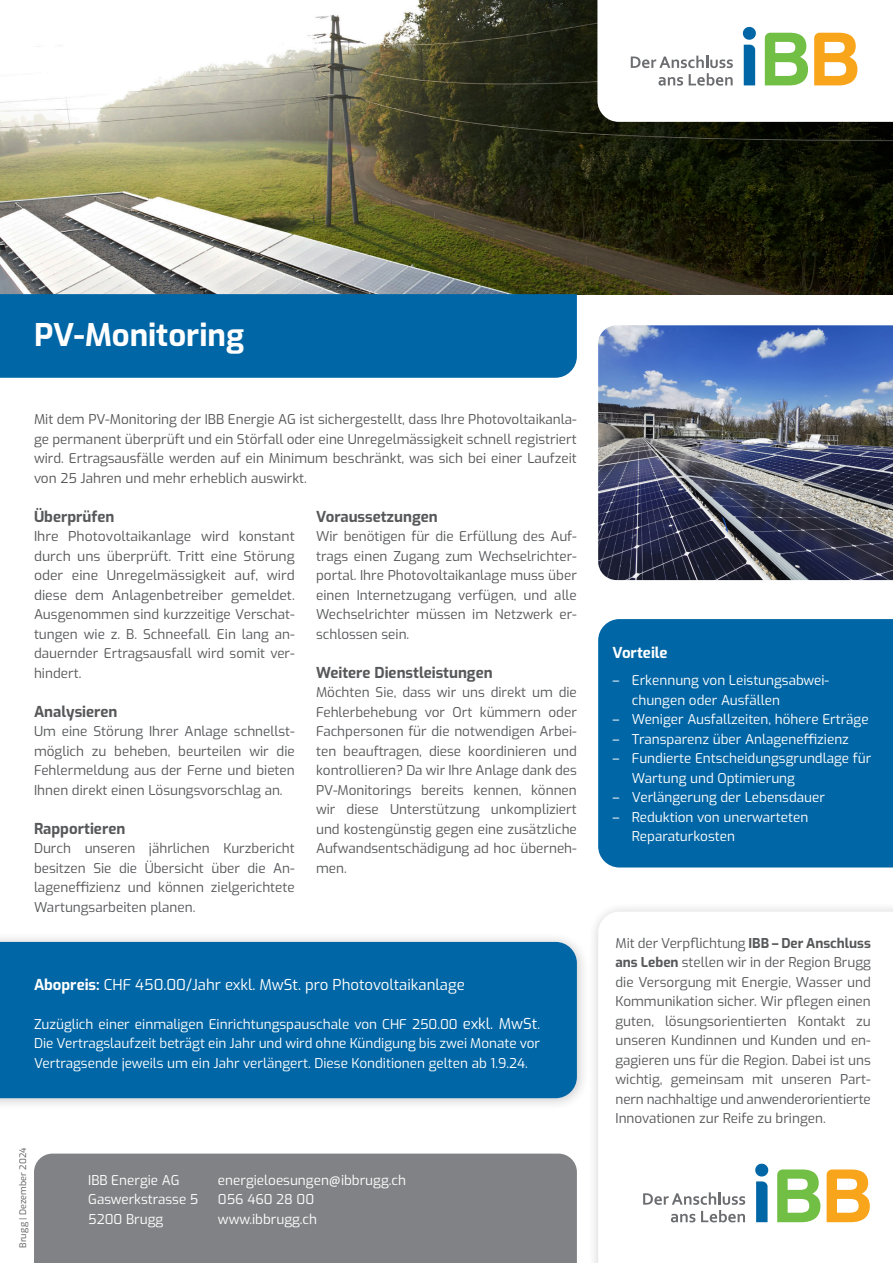
<style>
.page{position:relative;width:893px;height:1263px;background:#fff}
.page>*{position:absolute;margin:0;border:0;box-sizing:border-box;transform-origin:0 0}
.t1{font:700 31.05px "Exo";color:#fff}
.t2{font:700 15px "Exo";color:#57585a}
.t3{font:15px "Exo";color:#fff}
.t4{font:700 15px "Exo";color:#fff}
.t5{font:13.5px/19.5px "Exo";color:#57585a;text-align:justify}
.t6{font:13.5px/19.5px "Exo";color:#fff}
.t7{font:13.5px/19.5px "Exo";color:#585657;text-align:justify}
._000_Editorial{font:9px "Exo";letter-spacing:.02em;color:#57585a}
.s1{font-weight:700}
.s2{font-size:15px}
.s3{font-family:"Calibri"}
</style>
<div class="page">
<img style="left:0;top:0;width:893px;height:294px">
<div style="left:0;top:294px;width:577px;height:84px;background:#0166a5"></div>
<div style="left:598px;top:619px;width:295px;height:248px;background:#0166a5"></div>
<div style="left:0;top:932px;width:590px;height:179px;background:#231f20;opacity:.25"></div>
<div style="left:0;top:942px;width:577px;height:156px;background:#0166a5"></div>
<svg style="left:597px;top:0;width:296px;height:122px"></svg>
<img style="left:598px;top:325px;width:295px;height:255px">
<div style="left:588px;top:901px;width:305px;height:362px;background:#fff"></div>
<div style="left:34px;top:1153px;width:543px;height:110px;background:#808285"></div>
<svg style="left:643px;top:1192px;width:102px;height:30px"></svg>
<svg style="left:755px;top:1164px;width:13px;height:58px"></svg>
<svg style="left:777px;top:1169px;width:43px;height:53px"></svg>
<svg style="left:827px;top:1169px;width:43px;height:53px"></svg>
<p class="t1" style="left:34px;top:312px;width:212px">PV-Monitoring</p>
<p class="t7" style="left:34px;top:409px;width:544px">Mit dem PV-Monitoring der IBB Energie AG ist sichergestellt, dass Ihre Photovoltaikanla&shy;ge permanent überprüft und ein Störfall oder eine Unregelmässigkeit schnell registriert wird. Ertragsausfälle werden auf ein Minimum beschränkt, was sich bei einer Laufzeit von 25 Jahren und mehr erheblich auswirkt.</p>
<p class="t2" style="left:34px;top:505px;width:82px">Überprüfen</p>
<p class="t5" style="left:34px;top:526px;width:262px">Ihre Photovoltaikanlage wird konstant durch uns überprüft. Tritt eine Störung oder eine Unregelmässigkeit auf, wird diese dem Anlagenbetreiber gemeldet.<br>Ausgenommen sind kurzzeitige Verschat&shy;tungen wie z. B. Schneefall. Ein lang an&shy;dauernder Ertragsausfall wird somit ver&shy;hindert.</p>
<p class="t2" style="left:34px;top:700px;width:85px">Analysieren</p>
<p class="t5" style="left:34px;top:721px;width:262px">Um eine Störung Ihrer Anlage schnellst&shy;möglich zu beheben, beurteilen wir die Fehlermeldung aus der Ferne und bieten Ihnen direkt einen Lösungsvorschlag an.</p>
<p class="t2" style="left:34px;top:817px;width:93px">Rapportieren</p>
<p class="t5" style="left:34px;top:838px;width:262px">Durch unseren jährlichen Kurzbericht besitzen Sie die Übersicht über die An&shy;lageneffizienz und können zielgerichtete Wartungsarbeiten planen.</p>
<p class="t2" style="left:316px;top:505px;width:123px">Voraussetzungen</p>
<p class="t5" style="left:316px;top:526px;width:262px">Wir benötigen für die Erfüllung des Auf&shy;trags einen Zugang zum Wechselrichter&shy;portal. Ihre Photovoltaikanlage muss über einen Internetzugang verfügen, und alle Wechselrichter müssen im Netzwerk er&shy;schlossen sein.</p>
<p class="t2" style="left:316px;top:661px;width:178px">Weitere Dienstleistungen</p>
<p class="t5" style="left:316px;top:682px;width:262px">Möchten Sie, dass wir uns direkt um die Fehlerbehebung vor Ort kümmern oder Fachpersonen für die notwendigen Arbei&shy;ten beauftragen, diese koordinieren und kontrollieren? Da wir Ihre Anlage dank des PV-Monitorings bereits kennen, können wir diese Unterstützung unkompliziert und kostengünstig gegen eine zusätzliche Aufwandsentschädigung ad hoc überneh&shy;men.</p>
<p class="t3" style="left:34px;top:973px;width:432px"><span class="s1">Abopreis:</span> CHF 450.00/Jahr exkl. MwSt. pro Photovoltaikanlage</p>
<p class="t6" style="left:34px;top:1013px;width:508px;text-align:justify">Zuzüglich einer einmaligen Einrichtungspauschale von CHF 250.00 <span class="s2">exkl. MwSt</span>.<br>Die Vertragslaufzeit beträgt ein Jahr und wird ohne Kündigung bis zwei Monate vor Vertragsende jeweils um ein Jahr verlängert. Diese Konditionen gelten ab 1.9.24.</p>
<p class="_000_Editorial" style="left:16px;top:1248px;width:102px;rotate:-90deg">Brugg | Dezember 2024</p>
<p class="t6" style="left:88px;top:1169px;width:93px">IBB Energie AG</p>
<p class="t6" style="left:88px;top:1189px;width:112px">Gaswerkstrasse 5</p>
<p class="t6" style="left:88px;top:1208px;width:77px">5200 Brugg</p>
<p class="t6" style="left:218px;top:1169px;width:190px">energieloesungen<span class="s3">@</span>ibbrugg.ch</p>
<p class="t6" style="left:218px;top:1189px;width:98px">056 460 28 00</p>
<p class="t6" style="left:218px;top:1208px;width:101px">www.ibbrugg.ch</p>
<p class="t4" style="left:612px;top:642px;width:57px">Vorteile</p>
<p class="t6" style="left:632px;top:670px;width:199px;text-indent:-19px">– Erkennung von Leistungsabwei&shy;chungen oder Ausfällen</p>
<p class="t6" style="left:612px;top:709px;width:258px">– Weniger Ausfallzeiten, höhere Erträge</p>
<p class="t6" style="left:612px;top:728px;width:238px">– Transparenz über Anlageneffizienz</p>
<p class="t6" style="left:632px;top:748px;width:241px;text-indent:-19px">– Fundierte Entscheidungsgrundlage für<br>Wartung und Optimierung</p>
<p class="t6" style="left:612px;top:787px;width:214px">– Verlängerung der Lebensdauer</p>
<p class="t6" style="left:632px;top:806px;width:178px;text-indent:-19px">– Reduktion von unerwarteten<br>Reparaturkosten</p>
<p class="t5" style="left:615px;top:933px;width:257px">Mit der Verpflichtung <span class="s1">IBB – Der Anschluss ans Leben</span> stellen wir in der Region Brugg die Versorgung mit Energie, Wasser und Kommunikation sicher. Wir pflegen einen guten, lösungsorientierten Kontakt zu unseren Kundinnen und Kunden und en&shy;gagieren uns für die Region. Dabei ist uns wichtig, gemeinsam mit unseren Part&shy;nern nachhaltige und anwenderorientierte Innovationen zur Reife zu bringen.</p>
</div>
